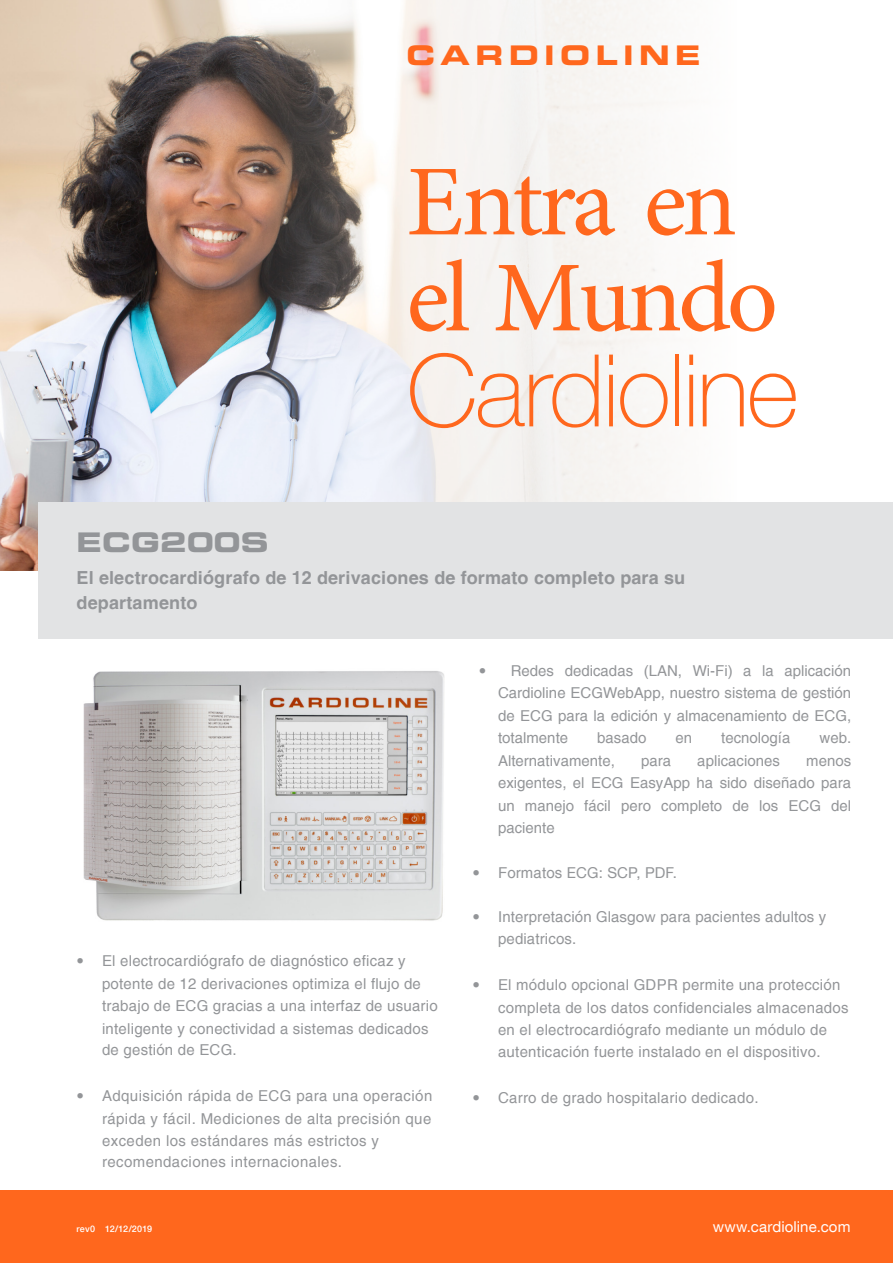
<style>
.page{position:relative;width:893px;height:1263px;background:#fff}
.page>*{position:absolute;margin:0;border:0;box-sizing:border-box;transform-origin:0 0}
.t1{font:100.5px/96px "Minion Pro";letter-spacing:-.045em;color:#ff671d}
.t2{font:27px "Eurostile Bold Extended Two";letter-spacing:.2em;color:#ff671d}
.t3{font:27px "Eurostile Bold Extended Two";letter-spacing:.01em;color:#939598}
.t4{font:700 18px/25.5px "Helvetica";letter-spacing:.01em;color:#939598}
.t5{font:15px/22.5px "Helvetica";letter-spacing:.015em;color:#939598}
.t6{font:15px "Helvetica Neue LT Com";letter-spacing:.01em;color:#939598}
.t7{font:15px "Helvetica Neue LT Com";letter-spacing:.005em;color:#fff}
.t8{font:500 9px "Helvetica Neue LT Com";letter-spacing:.015em;color:#fff}
.s1{font-family:"Helvetica Neue LT Com";font-weight:100}
.s2{font-family:"Helvetica Neue LT Com"}
.s3{font-family:"Helvetica"}
</style>
<div class="page">
<div style="left:0;top:1190px;width:893px;height:73px;background:#ff671d"></div>
<img style="left:0;top:0;width:736px;height:571px">
<div style="left:38px;top:503px;width:855px;height:136px;background:#e2e3e4"></div>
<img style="left:83px;top:671px;width:362px;height:250px">
<p class="t2" style="left:406px;top:36px;width:296px">CARDIOLINE</p>
<p class="t1" style="left:406px;top:155px;width:394px">Entra en el Mundo<br><span class="s1">Cardioline</span></p>
<p class="t3" style="left:77px;top:523px;width:194px">ECG200S</p>
<p class="t4" style="left:77px;top:565px;width:610px">El electrocardiógrafo de 12 derivaciones de formato completo para su departamento</p>
<p class="t5" style="left:102px;top:950px;width:337px;text-indent:-26px"><span class="s2">•</span> El electrocardiógrafo de diagnóstico eficaz y potente de 12 derivaciones optimiza el flujo de trabajo de ECG gracias a una interfaz de usuario inteligente y conectividad a sistemas dedicados de gestión de ECG.</p>
<p class="t5" style="left:102px;top:1085px;width:332px;line-height:22px;text-indent:-26px"><span class="s2">•</span> Adquisición rápida de ECG para una operación rápida y fácil. Mediciones de alta precisión que exceden los estándares más estrictos y recomendaciones internacionales.</p>
<p class="t8" style="left:77px;top:1223px;width:77px">rev0 12/12/2019</p>
<p class="t5" style="left:498px;top:659px;width:355px;text-align:justify;text-indent:-19px"><span class="s2">•</span> Redes dedicadas (LAN, Wi-Fi) a la aplicación Cardioline ECGWebApp, nuestro sistema de gestión de ECG para la edición y almacenamiento de ECG, totalmente</p>
<p class="t5" style="left:597px;top:727px;width:51px">basado</p>
<p class="t5" style="left:675px;top:727px;width:18px">en</p>
<p class="t5" style="left:721px;top:727px;width:71px">tecnología</p>
<p class="t5" style="left:819px;top:727px;width:33px">web.</p>
<p class="t5" style="left:498px;top:749px;width:118px">Alternativamente,</p>
<p class="t5" style="left:641px;top:749px;width:32px">para</p>
<p class="t5" style="left:697px;top:749px;width:84px">aplicaciones</p>
<p class="t5" style="left:498px;top:749px;width:355px;text-align:justify;text-indent:308px">menos exigentes, el ECG EasyApp ha sido diseñado para un manejo fácil pero completo de los ECG del paciente</p>
<p class="t6" style="left:472px;top:863px;width:206px">• <span class="s3">Formatos</span> ECG: SCP, PDF.</p>
<p class="t5" style="left:498px;top:905px;width:330px;text-indent:-26px"><span class="s2">•</span> Interpretación <span class="s2">Glasgow</span> para pacientes adultos y pediatricos<span class="s2">.</span></p>
<p class="t5" style="left:498px;top:974px;width:352px;line-height:22px;text-indent:-26px"><span class="s2">•</span> El módulo opcional GDPR permite una protección completa de los datos confidenciales almacenados en el electrocardiógrafo mediante un módulo de autenticación fuerte instalado en el dispositivo<span class="s2">.</span></p>
<p class="t5" style="left:472px;top:1086px;width:288px"><span class="s2">•</span> Carro de grado hospitalario dedicado.</p>
<p class="t7" style="left:713px;top:1217px;width:139px">www.cardioline.com</p>
</div>
